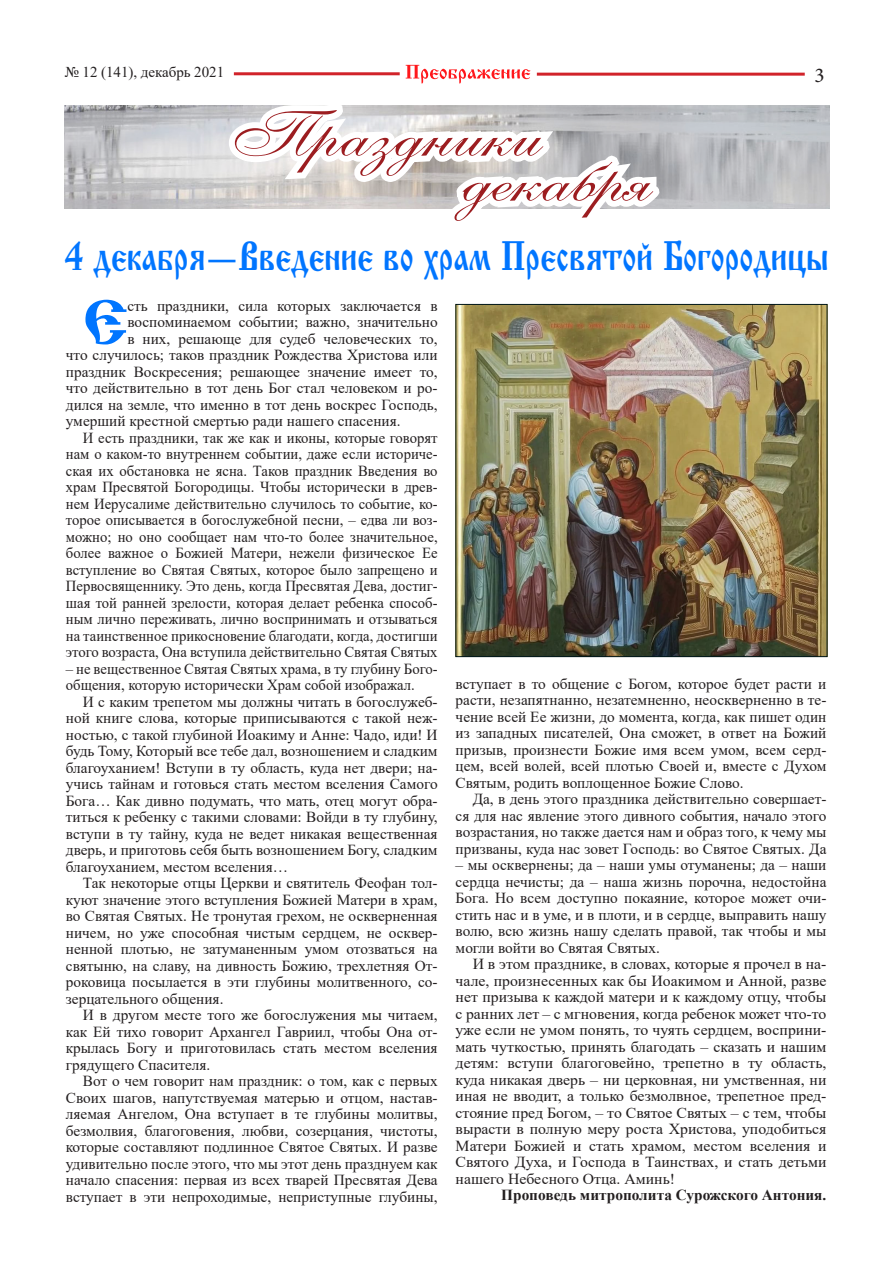
<style>
.page{position:relative;width:893px;height:1263px;background:#fff}
.page>*{position:absolute;margin:0;border:0;box-sizing:border-box;transform-origin:0 0}
.t1{font:64.5px "Anastasia Script";color:#9c1d20;scale:1.17 1}
.t2{font:61.5px "Izhitsa";color:#0075ff}
.t3{font:40.95px "Izhitsa";color:#0075ff;scale:.77 1}
.t4{font:21px "Minion Pro";color:#231f20}
.t5{font:15.3px/16.5px "Times New Roman";color:#231f20;text-align:justify}
.t6{font:15.3px/16.5px "Times New Roman";color:#231f20;scale:.96 1}
.t7{font:700 15.3px "Times New Roman";color:#231f20}
.t8{font:15px "Times New Roman";color:#231f20}
</style>
<div class="page">
<hr style="left:234px;top:72px;width:166px;height:3px;background:#d1232a">
<hr style="left:537px;top:73px;width:268px;height:3px;background:#d1232a">
<svg style="left:406px;top:65px;width:124px;height:18px"></svg>
<img style="left:65px;top:106px;width:764px;height:102px">
<svg style="left:219px;top:105px;width:477px;height:104px"></svg>
<img style="left:457px;top:306px;width:368px;height:349px">
<div style="left:455px;top:304px;width:372px;height:353px;border:1px solid #00171b"></div>
<p class="t8" style="left:65px;top:61px;width:161px">№ 12 (141), декабрь 2021</p>
<h3 class="t4" style="left:815px;top:61px;width:12px">3</h3>
<h1 class="t1" style="left:223px;top:96px;width:264px">Праздники</h1>
<h1 class="t1" style="left:450px;top:141px;width:164px">декабря</h1>
<h3 class="t3" style="left:64px;top:233px;width:994px">4 декабря—Введение во храм Пресвятой Богородицы</h3>
<h2 class="t2" style="left:83px;top:288px;width:46px">Е</h2>
<p class="t5" style="left:127px;top:297px;width:312px">сть праздники, сила которых заключается в</p>
<p class="t5" style="left:127px;top:313px;width:312px">воспоминаемом событии; важно, значительно</p>
<p class="t5" style="left:127px;top:330px;width:312px">в них, решающе для судеб человеческих то,</p>
<p class="t5" style="left:66px;top:346px;width:373px">что случилось; таков праздник Рождества Христова или</p>
<p class="t5" style="left:66px;top:363px;width:373px">праздник Воскресения; решающее значение имеет то,</p>
<p class="t5" style="left:66px;top:379px;width:373px">что действительно в тот день Бог стал человеком и ро-</p>
<p class="t5" style="left:66px;top:396px;width:373px">дился на земле, что именно в тот день воскрес Господь,</p>
<p class="t5" style="left:66px;top:412px;width:336px">умерший крестной смертью ради нашего спасения.</p>
<p class="t6" style="left:83px;top:429px;width:371px">И есть праздники, так же как и иконы, которые говорят</p>
<p class="t6" style="left:66px;top:445px;width:389px">нам о каком-то внутреннем событии, даже если историче-</p>
<p class="t6" style="left:66px;top:462px;width:389px">ская их обстановка не ясна. Таков праздник Введения во</p>
<p class="t6" style="left:66px;top:478px;width:389px">храм Пресвятой Богородицы. Чтобы исторически в древ-</p>
<p class="t6" style="left:66px;top:495px;width:389px">нем Иерусалиме действительно случилось то событие, ко-</p>
<p class="t6" style="left:66px;top:511px;width:389px">торое описывается в богослужебной песни, – едва ли воз-</p>
<p class="t6" style="left:66px;top:528px;width:389px">можно; но оно сообщает нам что-то более значительное,</p>
<p class="t6" style="left:66px;top:544px;width:389px">более важное о Божией Матери, нежели физическое Ее</p>
<p class="t6" style="left:66px;top:561px;width:389px">вступление во Святая Святых, которое было запрещено и</p>
<p class="t6" style="left:66px;top:577px;width:389px">Первосвященнику. Это день, когда Пресвятая Дева, достиг-</p>
<p class="t6" style="left:66px;top:594px;width:389px">шая той ранней зрелости, которая делает ребенка способ-</p>
<p class="t6" style="left:66px;top:610px;width:389px">ным лично переживать, лично воспринимать и отзываться</p>
<p class="t6" style="left:66px;top:627px;width:389px">на таинственное прикосновение благодати, когда, достигши</p>
<p class="t6" style="left:66px;top:643px;width:389px">этого возраста, Она вступила действительно Святая Святых</p>
<p class="t6" style="left:66px;top:660px;width:389px">– не вещественное Святая Святых храма, в ту глубину Бого&shy;общения, которую исторически Храм собой изображал.</p>
<p class="t5" style="left:66px;top:693px;width:373px;text-indent:17px">И с каким трепетом мы должны читать в богослужеб&shy;ной книге слова, которые приписываются с такой неж&shy;ностью, с такой глубиной Иоакиму и Анне: Чадо, иди! И будь Тому, Который все тебе дал, возношением и сладким благоуханием! Вступи в ту область, куда нет двери; на&shy;учись тайнам и готовься стать местом вселения Самого Бога… Как дивно подумать, что мать, отец могут обра&shy;титься к ребенку с такими словами: Войди в ту глубину, вступи в ту тайну, куда не ведет никакая вещественная дверь, и приготовь себя быть возношением Богу, сладким благоуханием, местом вселения…</p>
<p class="t5" style="left:66px;top:874px;width:373px;text-indent:17px">Так некоторые отцы Церкви и святитель Феофан тол&shy;куют значение этого вступления Божией Матери в храм, во Святая Святых. Не тронутая грехом, не оскверненная ничем, но уже способная чистым сердцем, не осквер&shy;ненной плотью, не затуманенным умом отозваться на святыню, на славу, на дивность Божию, трехлетняя От&shy;роковица посылается в эти глубины молитвенного, со&shy;зерцательного общения.</p>
<p class="t5" style="left:66px;top:1006px;width:373px;text-indent:17px">И в другом месте того же богослужения мы читаем, как Ей тихо говорит Архангел Гавриил, чтобы Она от&shy;крылась Богу и приготовилась стать местом вселения грядущего Спасителя.</p>
<p class="t5" style="left:66px;top:1072px;width:373px;text-indent:17px">Вот о чем говорит нам праздник: о том, как с первых Своих шагов, напутствуемая матерью и отцом, настав&shy;ляемая Ангелом, Она вступает в те глубины молитвы, безмолвия, благоговения, любви, созерцания, чистоты, которые составляют подлинное Святое Святых. И разве удивительно после этого, что мы этот день празднуем как начало спасения: первая из всех тварей Пресвятая Дева вступает в эти непроходимые, неприступные глубины,</p>
<p class="t5" style="left:456px;top:675px;width:372px">вступает в то общение с Богом, которое будет расти и расти, незапятнанно, незатемненно, неоскверненно в те&shy;чение всей Ее жизни, до момента, когда, как пишет один из западных писателей, Она сможет, в ответ на Божий призыв, произнести Божие имя всем умом, всем серд&shy;цем, всей волей, всей плотью Своей и, вместе с Духом Святым, родить воплощенное Божие Слово.</p>
<p class="t5" style="left:456px;top:790px;width:372px;text-indent:17px">Да, в день этого праздника действительно совершает&shy;ся для нас явление этого дивного события, начало этого возрастания, но также дается нам и образ того, к чему мы призваны, куда нас зовет Господь: во Святое Святых. Да</p>
<p class="t5" style="left:456px;top:856px;width:372px">– мы осквернены; да – наши умы отуманены; да – наши сердца нечисты; да – наша жизнь порочна, недостойна Бога. Но всем доступно покаяние, которое может очи&shy;стить нас и в уме, и в плоти, и в сердце, выправить нашу волю, всю жизнь нашу сделать правой, так чтобы и мы могли войти во Святая Святых.</p>
<p class="t5" style="left:456px;top:955px;width:372px;text-indent:17px">И в этом празднике, в словах, которые я прочел в на&shy;чале, произнесенных как бы Иоакимом и Анной, разве нет призыва к каждой матери и к каждому отцу, чтобы с ранних лет – с мгновения, когда ребенок может что-то уже если не умом понять, то чуять сердцем, восприни&shy;мать чуткостью, принять благодать – сказать и нашим детям: вступи благоговейно, трепетно в ту область, куда никакая дверь – ни церковная, ни умственная, ни иная не вводит, а только безмолвное, трепетное пред&shy;стояние пред Богом, – то Святое Святых – с тем, чтобы вырасти в полную меру роста Христова, уподобиться Матери Божией и стать храмом, местом вселения и Святого Духа, и Господа в Таинствах, и стать детьми нашего Небесного Отца. Аминь!</p>
<p class="t7" style="left:501px;top:1184px;width:327px">Проповедь митрополита Сурожского Антония.</p>
</div>
